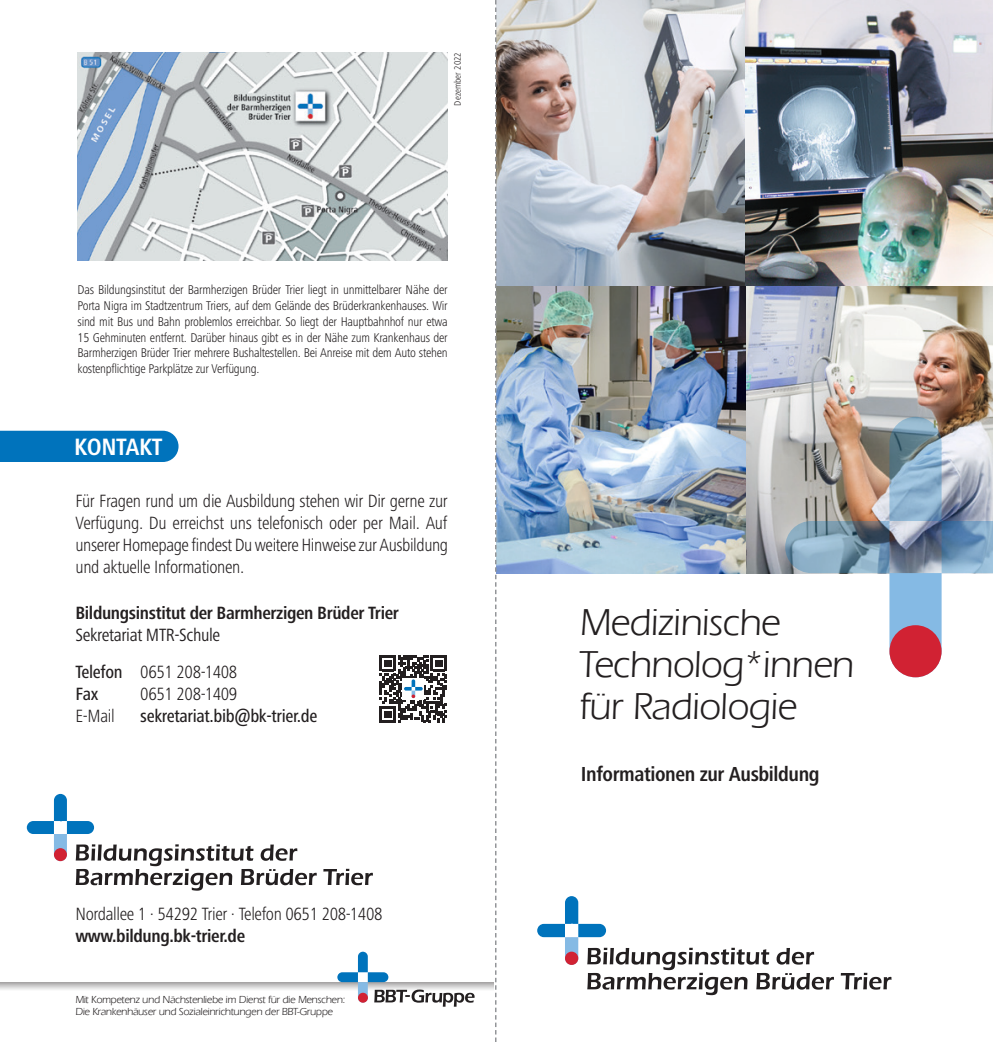
<style>
.page{position:relative;width:993px;height:1042px;background:#fff}
.page>*{position:absolute;margin:0;border:0;box-sizing:border-box;transform-origin:0 0}
.t1{font:38.5px/42px "ITC Eras LT";letter-spacing:-.02em;color:#231f20}
.t2{font:700 condensed 24.5px "Frutiger Next Pro";letter-spacing:-.025em;color:#fff}
.t3{font:700 condensed 21px "Frutiger Next Pro";letter-spacing:-.02em;color:#231f20}
.t4{font:300 condensed 18.38px/22.1px "Frutiger Next Pro";letter-spacing:-.02em;color:#231f20;text-align:justify}
.t5{font:700 condensed 18.38px "Frutiger Next Pro";letter-spacing:-.02em;color:#231f20}
.t6{font:condensed 18.38px/36.9px "Frutiger Next Pro";letter-spacing:-.02em;color:#231f20}
.t7{font:500 condensed 18.38px "Frutiger Next Pro";letter-spacing:-.02em;color:#231f20}
.t8{font:300 condensed 13.12px/15.8px "Frutiger Next Pro";letter-spacing:-.02em;color:#231f20;text-align:justify}
.t9{font:10.5px/12.2px "ITC Eras LT";letter-spacing:-.025em;color:#231f20}
.t10{font:300 condensed 9.62px "Frutiger Next Pro";color:#231f20}
.s1{font-weight:500}
.s2{font-weight:300}
</style>
<div class="page">
<svg style="left:537px;top:896px;width:354px;height:99px"></svg>
<div style="left:565px;top:951px;width:13px;height:14px;background:#d12233;border-radius:50%"></div>
<img style="left:745px;top:285px;width:247px;height:288px">
<img style="left:496px;top:0;width:249px;height:573px">
<img style="left:785px;top:417px;width:207px;height:260px">
<svg style="left:27px;top:794px;width:346px;height:96px"></svg>
<div style="left:54px;top:848px;width:13px;height:13px;background:#d12233;border-radius:50%"></div>
<div style="left:0;top:431px;width:178px;height:31px;background:#0073bc"></div>
<svg style="left:0;top:982px;width:494px;height:8px"></svg>
<svg style="left:337px;top:951px;width:137px;height:55px"></svg>
<div style="left:358px;top:993px;width:10px;height:9px;background:#d12233;border-radius:50%"></div>
<img style="left:77px;top:52px;width:370px;height:208px">
<img style="left:745px;top:0;width:247px;height:285px">
<svg style="left:379px;top:655px;width:68px;height:67px"></svg>
<svg style="left:495px;top:0;width:1px;height:1042px"></svg>
<p class="t10" style="left:452px;top:105px;width:55px;rotate:-90deg">Dezember 2022</p>
<p class="t8" style="left:77px;top:282px;width:372px">Das Bildungsinstitut der Barmherzigen Brüder Trier liegt in unmittelbarer Nähe der Porta Nigra im Stadtzentrum Triers, auf dem Gelände des Brüderkrankenhauses. Wir sind mit Bus und Bahn problemlos erreichbar. So liegt der Hauptbahnhof nur etwa 15 Gehminuten entfernt. Darüber hinaus gibt es in der Nähe zum Krankenhaus der Barmherzigen Brüder Trier mehrere Bushaltestellen. Bei Anreise mit dem Auto stehen kostenpflichtige Parkplätze zur Verfügung.</p>
<h2 class="t2" style="left:74px;top:433px;width:90px">KONTAKT</h2>
<h3 class="t4" style="left:75px;top:490px;width:374px">Für Fragen rund um die Ausbildung stehen wir Dir gerne zur Verfügung. Du erreichst uns telefonisch oder per Mail. Auf unserer Homepage findest Du weitere Hinweise zur Ausbildung und aktuelle Informationen.</h3>
<h3 class="t5" style="left:75px;top:603px;width:325px">Bildungsinstitut der Barmherzigen Brüder Trier</h3>
<h3 class="t6" style="left:75px;top:617px;width:163px">Sekretariat MTR-Schule<br><span class="s1">Telefon</span> <span class="s2">0651 208-1408</span></h3>
<h3 class="t7" style="left:75px;top:684px;width:24px">Fax</h3>
<h3 class="t4" style="left:140px;top:683px;width:99px">0651 208-1409</h3>
<h3 class="t4" style="left:75px;top:705px;width:41px">E-Mail</h3>
<h3 class="t7" style="left:140px;top:706px;width:179px">sekretariat.bib@bk-trier.de</h3>
<h3 class="t4" style="left:75px;top:903px;width:308px">Nordallee 1 · 54292 Trier · Telefon 0651 208-1408</h3>
<h3 class="t5" style="left:75px;top:925px;width:171px">www.bildung.bk-trier.de</h3>
<p class="t9" style="left:75px;top:993px;width:271px">Mit Kompetenz und Nächstenliebe im Dienst für die Menschen:<br>Die Krankenhäuser und Sozialeinrichtungen der BBT-Gruppe</p>
<h1 class="t1" style="left:579px;top:602px;width:275px">Medizinische<br>Technolog*innen für Radiologie</h1>
<h3 class="t3" style="left:580px;top:762px;width:240px">Informationen zur Ausbildung</h3>
</div>
